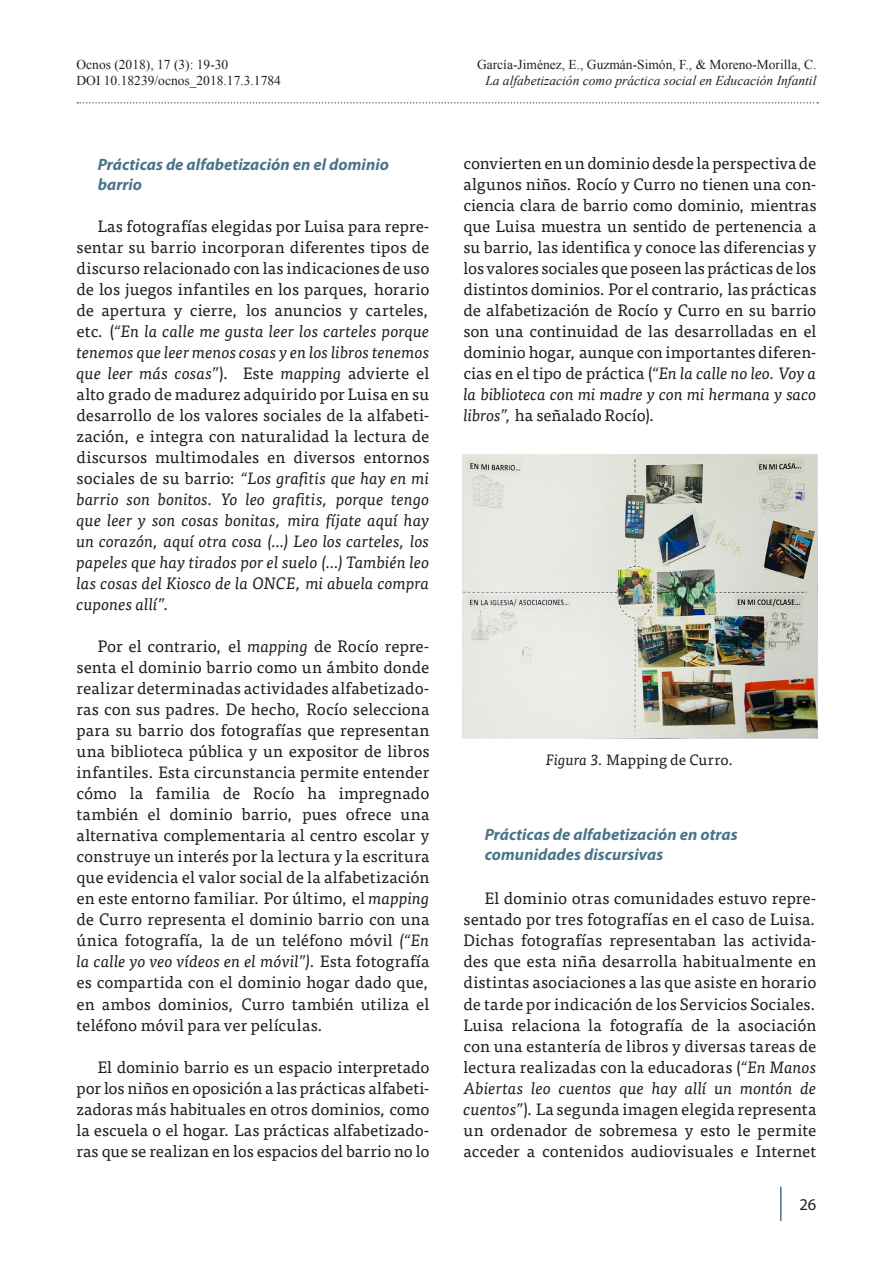
<style>
.page{position:relative;width:893px;height:1263px;background:#fff}
.page>*{position:absolute;margin:0;border:0;box-sizing:border-box;transform-origin:0 0}
.Texto_corrido{font:16.5px/21px "Tisa Pro";letter-spacing:.005em;color:#231f20;text-align:justify}
.Subapartado{font:italic 700 16.5px/19.8px "Myriad Pro";letter-spacing:.005em;color:#49748a}
.t1{font:16.5px "Myriad Pro";color:#231f20}
.Título_figuras-image{font:15px "Tisa Pro";letter-spacing:.01em;color:#231f20}
.t2{font:13.5px/16.2px "Times New Roman";color:#231f20}
.t3{font:italic 13.5px "Times New Roman";color:#231f20}
.s1{font-style:italic}
</style>
<div class="page">
<svg style="left:77px;top:102px;width:741px;height:2px"></svg>
<hr style="left:780px;top:1187px;width:2px;height:33px;background:#49748a">
<img style="left:463px;top:454px;width:354px;height:285px">
<p class="t2" style="left:77px;top:56px;width:206px">Ocnos (2018), 17 (3): 19-30<br>DOI 10.18239/ocnos_2018.17.3.1784</p>
<p class="t2" style="left:477px;top:56px;width:341px">García-Jiménez, E., Guzmán-Simón, F., &amp; Moreno-Morilla, C.</p>
<p class="t3" style="left:485px;top:71px;width:333px">La alfabetización como práctica social en Educación Infantil</p>
<p class="Subapartado" style="left:98px;top:154px;width:293px">Prácticas de alfabetización en el dominio barrio</p>
<p class="Texto_corrido" style="left:77px;top:215px;width:354px;text-indent:21px">Las fotografías elegidas por Luisa para repre&shy;sentar su barrio incorporan diferentes tipos de discurso relacionado con las indicaciones de uso de los juegos infantiles en los parques, horario de apertura y cierre, los anuncios y carteles, etc. (<span class="s1">“En la calle me gusta leer los carteles porque tenemos que leer menos cosas y en los libros tenemos que leer más cosas”</span>). Este <span class="s1">mapping</span> advierte el alto grado de madurez adquirido por Luisa en su desarrollo de los valores sociales de la alfabeti&shy;zación, e integra con naturalidad la lectura de discursos multimodales en diversos entornos sociales de su barrio: <span class="s1">“Los grafitis que hay en mi barrio son bonitos. Yo leo grafitis, porque tengo que leer y son cosas bonitas, mira fíjate aquí hay un corazón, aquí otra cosa (…) Leo los carteles, los papeles que hay tirados por el suelo (…) También leo las cosas del Kiosco de la ONCE, mi abuela compra cupones allí”.</span></p>
<p class="Texto_corrido" style="left:77px;top:635px;width:354px;text-indent:21px">Por el contrario, el <span class="s1">mapping</span> de Rocío repre&shy;senta el dominio barrio como un ámbito donde realizar determinadas actividades alfabetizado&shy;ras con sus padres. De hecho, Rocío selecciona para su barrio dos fotografías que representan una biblioteca pública y un expositor de libros infantiles. Esta circunstancia permite entender cómo la familia de Rocío ha impregnado también el dominio barrio, pues ofrece una alternativa complementaria al centro escolar y construye un interés por la lectura y la escritura que evidencia el valor social de la alfabetización en este entorno familiar. Por último, el <span class="s1">mapping </span>de Curro representa el dominio barrio con una única fotografía, la de un teléfono móvil <span class="s1">(“En la calle yo veo vídeos en el móvil”).</span> Esta fotografía es compartida con el dominio hogar dado que, en ambos dominios, Curro también utiliza el teléfono móvil para ver películas.</p>
<p class="Texto_corrido" style="left:77px;top:1055px;width:354px;text-indent:21px">El dominio barrio es un espacio interpretado por los niños en oposición a las prácticas alfabeti&shy;zadoras más habituales en otros dominios, como la escuela o el hogar. Las prácticas alfabetizado&shy;ras que se realizan en los espacios del barrio no lo</p>
<p class="Texto_corrido" style="left:463px;top:152px;width:354px">convierten en un dominio desde la perspectiva de algunos niños. Rocío y Curro no tienen una con&shy;ciencia clara de barrio como dominio, mientras que Luisa muestra un sentido de pertenencia a su barrio, las identifica y conoce las diferencias y los valores sociales que poseen las prácticas de los distintos dominios. Por el contrario, las prácticas de alfabetización de Rocío y Curro en su barrio son una continuidad de las desarrolladas en el dominio hogar, aunque con importantes diferen&shy;cias en el tipo de práctica (<span class="s1">“En la calle no leo. Voy a la biblioteca con mi madre y con mi hermana y saco libros”,</span> ha señalado Rocío).</p>
<p class="Título_figuras-image" style="left:546px;top:749px;width:189px"><span class="s1">Figura 3.</span> Mapping de Curro.</p>
<p class="Subapartado" style="left:485px;top:824px;width:254px">Prácticas de alfabetización en otras comunidades discursivas</p>
<p class="Texto_corrido" style="left:463px;top:887px;width:354px;text-indent:21px">El dominio otras comunidades estuvo repre&shy;sentado por tres fotografías en el caso de Luisa.<br>Dichas fotografías representaban las activida&shy;des que esta niña desarrolla habitualmente en distintas asociaciones a las que asiste en horario de tarde por indicación de los Servicios Sociales.<br>Luisa relaciona la fotografía de la asociación con una estantería de libros y diversas tareas de lectura realizadas con la educadoras (<span class="s1">“En Manos Abiertas leo cuentos que hay allí un montón de cuentos”</span>). La segunda imagen elegida representa un ordenador de sobremesa y esto le permite acceder a contenidos audiovisuales e Internet</p>
<p class="t1" style="left:799px;top:1194px;width:18px">26</p>
</div>
